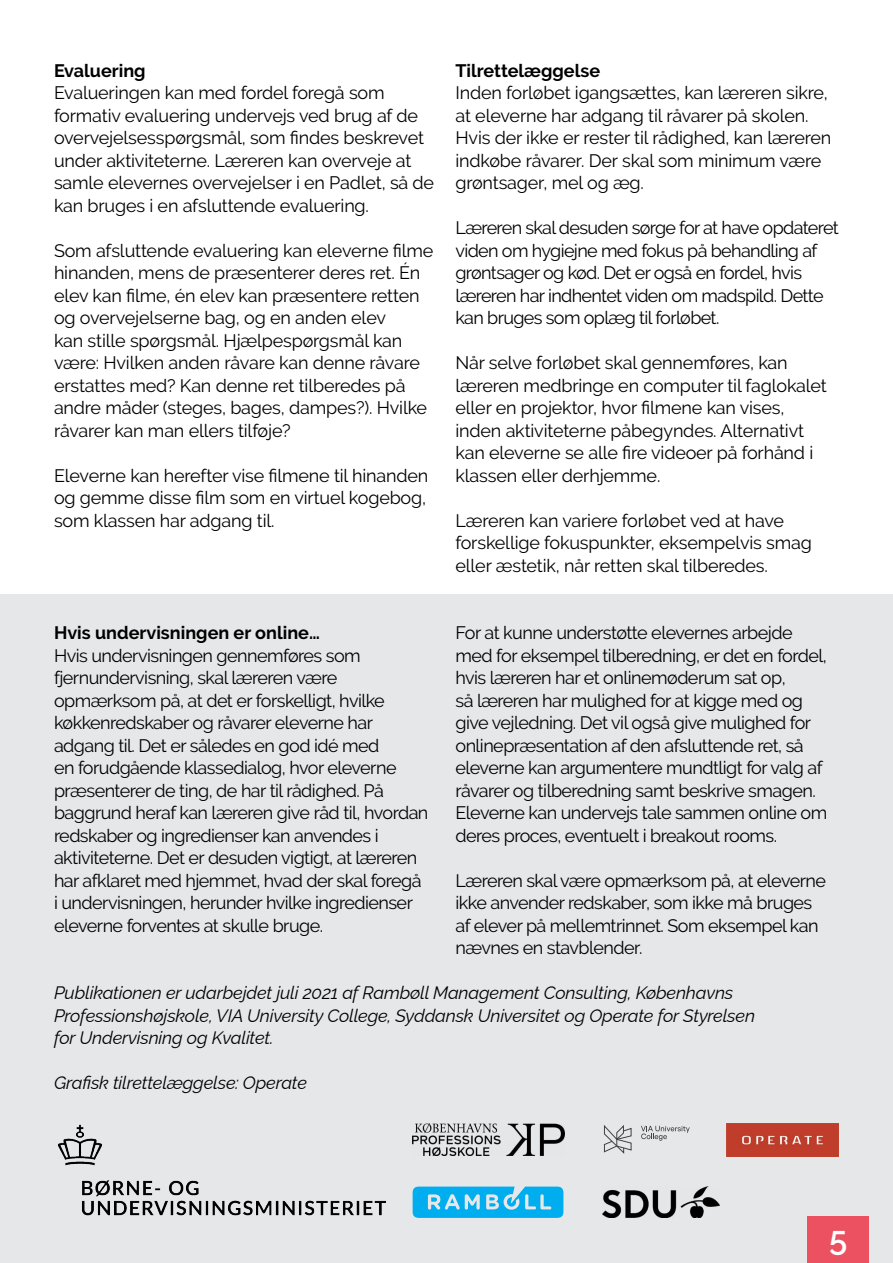
<style>
.page{position:relative;width:893px;height:1263px;background:#fff}
.page>*{position:absolute;margin:0;border:0;box-sizing:border-box;transform-origin:0 0}
.t1{font:100 33px "Raleway";color:#fff}
.t2{font:18px/22.5px "Raleway";letter-spacing:-.03em;color:#000}
.t3{font:18px/22.5px "Raleway";letter-spacing:-.01em;color:#000}
.t4{font:italic 100 18px/22.5px "Raleway";letter-spacing:-.01em;color:#000}
.t5{font:700 18px "Raleway";color:#000}
</style>
<div class="page">
<div style="left:0;top:594px;width:893px;height:669px;background:#e6e7e8"></div>
<div style="left:807px;top:1216px;width:62px;height:47px;background:#eb5160"></div>
<img style="left:58px;top:1124px;width:328px;height:92px">
<svg style="left:413px;top:1186px;width:150px;height:32px;background:#2eb9ed"></svg>
<img style="left:602px;top:1186px;width:117px;height:32px">
<img style="left:413px;top:1124px;width:152px;height:31px">
<svg style="left:641px;top:1126px;width:49px;height:15px"></svg>
<svg style="left:604px;top:1125px;width:27px;height:28px"></svg>
<img style="left:726px;top:1124px;width:113px;height:32px">
<p class="t5" style="left:54px;top:60px;width:93px">Evaluering</p>
<p class="t3" style="left:54px;top:81px;width:382px">Evalueringen kan med fordel foregå som formativ evaluering undervejs ved brug af de overvejelsesspørgsmål, som findes beskrevet under aktiviteterne. Læreren kan overveje at samle elevernes overvejelser i en Padlet, så de kan bruges i en afsluttende evaluering.</p>
<p class="t3" style="left:54px;top:239px;width:381px">Som afsluttende evaluering kan eleverne filme hinanden, mens de præsenterer deres ret. Én elev kan filme, én elev kan præsentere retten og overvejelserne bag, og en anden elev<br>kan stille spørgsmål. Hjælpespørgsmål kan være: Hvilken anden råvare kan denne råvare erstattes med? Kan denne ret tilberedes på andre måder (steges, bages, dampes?). Hvilke råvarer kan man ellers tilføje?</p>
<p class="t3" style="left:54px;top:464px;width:376px">Eleverne kan herefter vise filmene til hinanden og gemme disse film som en virtuel kogebog, som klassen har adgang til.</p>
<p class="t5" style="left:455px;top:60px;width:146px">Tilrettelæggelse</p>
<p class="t3" style="left:455px;top:81px;width:377px">Inden forløbet igangsættes, kan læreren sikre, at eleverne har adgang til råvarer på skolen.<br>Hvis der ikke er rester til rådighed, kan læreren indkøbe råvarer. Der skal som minimum være grøntsager, mel og æg.</p>
<p class="t2" style="left:455px;top:216px;width:385px">Læreren skal desuden sørge for at have opdateret viden om hygiejne med fokus på behandling af grøntsager og kød. Det er også en fordel, hvis læreren har indhentet viden om madspild. Dette kan bruges som oplæg til forløbet.</p>
<p class="t3" style="left:455px;top:351px;width:373px">Når selve forløbet skal gennemføres, kan læreren medbringe en computer til faglokalet eller en projektor, hvor filmene kan vises, inden aktiviteterne påbegyndes. Alternativt kan eleverne se alle fire videoer på forhånd i klassen eller derhjemme.</p>
<p class="t3" style="left:455px;top:509px;width:358px">Læreren kan variere forløbet ved at have forskellige fokuspunkter, eksempelvis smag eller æstetik, når retten skal tilberedes.</p>
<p class="t2" style="left:455px;top:621px;width:373px">For at kunne understøtte elevernes arbejde med for eksempel tilberedning, er det en fordel, hvis læreren har et onlinemøderum sat op,<br>så læreren har mulighed for at kigge med og give vejledning. Det vil også give mulighed for onlinepræsentation af den afsluttende ret, så eleverne kan argumentere mundtligt for valg af råvarer og tilberedning samt beskrive smagen.<br>Eleverne kan undervejs tale sammen online om deres proces, eventuelt i breakout rooms.</p>
<p class="t2" style="left:455px;top:869px;width:372px">Læreren skal være opmærksom på, at eleverne ikke anvender redskaber, som ikke må bruges af elever på mellemtrinnet. Som eksempel kan nævnes en stavblender.</p>
<p class="t4" style="left:54px;top:979px;width:703px">Publikationen er udarbejdet juli 2021 af Rambøll Management Consulting, Københavns<br>Professionshøjskole, VIA University College, Syddansk Universitet og Operate for Styrelsen for Undervisning og Kvalitet.</p>
<p class="t4" style="left:54px;top:1069px;width:255px">Grafisk tilrettelæggelse: Operate</p>
<p class="t5" style="left:54px;top:622px;width:267px">Hvis undervisningen er online…</p>
<p class="t2" style="left:54px;top:644px;width:376px">Hvis undervisningen gennemføres som fjernundervisning, skal læreren være opmærksom på, at det er forskelligt, hvilke køkkenredskaber og råvarer eleverne har adgang til. Det er således en god idé med<br>en forudgående klassedialog, hvor eleverne præsenterer de ting, de har til rådighed. På baggrund heraf kan læreren give råd til, hvordan redskaber og ingredienser kan anvendes i aktiviteterne. Det er desuden vigtigt, at læreren har afklaret med hjemmet, hvad der skal foregå i undervisningen, herunder hvilke ingredienser eleverne forventes at skulle bruge.</p>
<h1 class="t1" style="left:829px;top:1212px;width:20px">5</h1>
</div>
